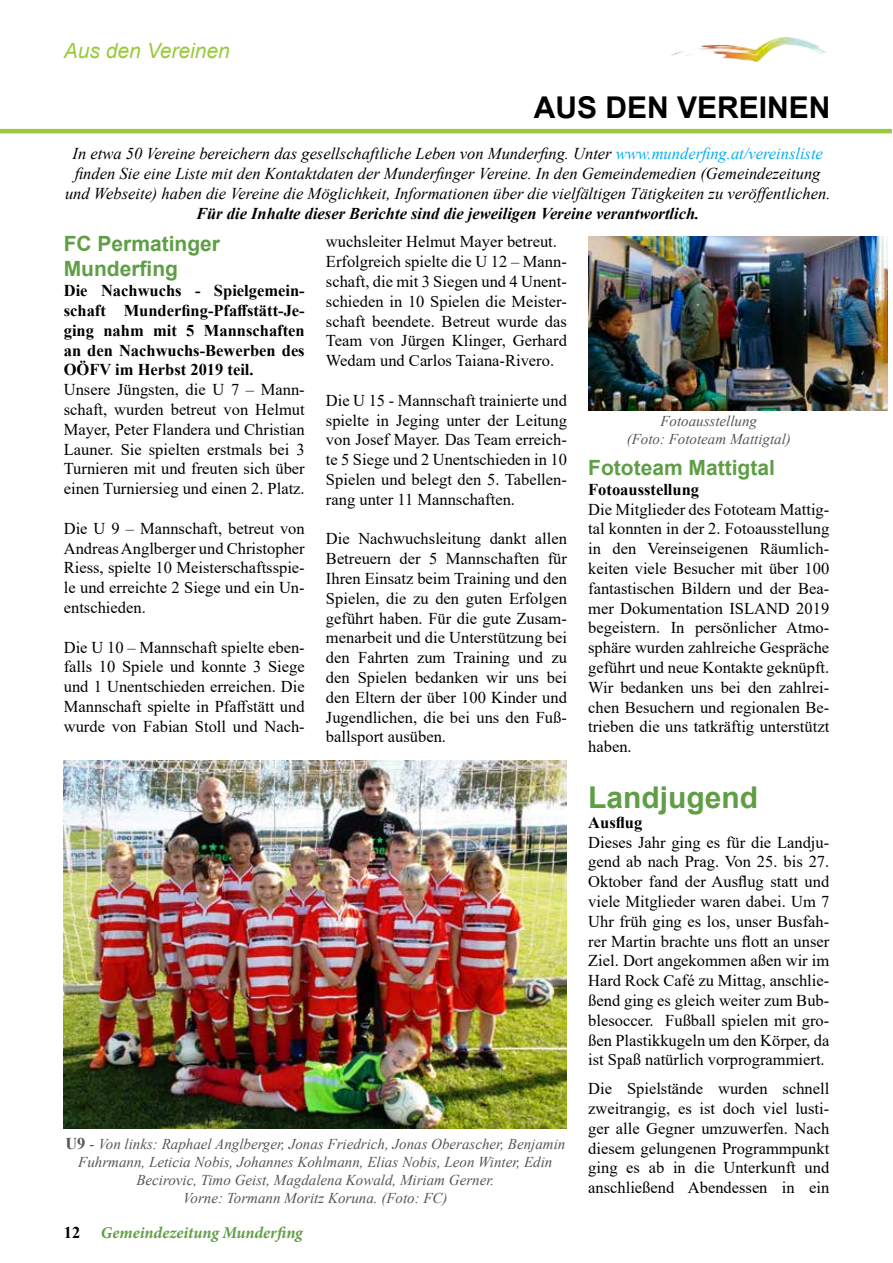
<style>
.page{position:relative;width:893px;height:1263px;background:#fff}
.page>*{position:absolute;margin:0;border:0;box-sizing:border-box;transform-origin:0 0}
.t1{font:700 30px "Arial";color:#000}
.t2{font:700 30px "Arial";color:#5f9e45}
.t3{font:700 21px/25.2px "Arial";color:#5f9e45}
.t4{font:italic 21px "Arial";color:#9aca3c}
.t5{font:16.5px/19.8px "Times New Roman";color:#000;text-align:justify}
.t6{font:italic 16.5px/19.8px "Times New Roman";color:#000;text-align:center}
.t7{font:700 16.5px/19.8px "Times New Roman";color:#000;text-align:justify}
.t8{font:italic 700 16.5px "Times New Roman";color:#000}
.t9{font:italic 700 16.5px "Minion Pro";color:#5f9e45}
.t10{font:italic 15px/18px "Times New Roman";color:#565659;text-align:center}
.s1{color:#00aeef}
.s2{font-weight:700;font-style:normal;font-size:16.5px}
.s3{font-family:"Times New Roman";font-style:normal;color:#000}
</style>
<div class="page">
<img style="left:671px;top:38px;width:155px;height:23px">
<hr style="left:0;top:129px;width:892px;height:4px;background:#9aca3c">
<img style="left:64px;top:760px;width:503px;height:369px">
<img style="left:588px;top:237px;width:300px;height:173px">
<p class="t4" style="left:64px;top:37px;width:168px">Aus den Vereinen</p>
<h1 class="t1" style="left:534px;top:86px;width:298px">AUS DEN VEREINEN</h1>
<p class="t6" style="left:65px;top:143px;width:767px">In etwa 50 Vereine bereichern das gesellschaftliche Leben von Munderfing. Unter <span class="s1">www.munderfing.at/vereinsliste </span>finden Sie eine Liste mit den Kontaktdaten der Munderfinger Vereine. In den Gemeindemedien (Gemeindezeitung und Webseite) haben die Vereine die Möglichkeit, Informationen über die vielfältigen Tätigkeiten zu veröffentlichen.</p>
<p class="t8" style="left:196px;top:202px;width:505px">Für die Inhalte dieser Berichte sind die jeweiligen Vereine verantwortlich.</p>
<p class="t3" style="left:64px;top:231px;width:158px">FC Permatinger<br>Munderfing</p>
<p class="t7" style="left:64px;top:280px;width:242px">Die Nachwuchs - Spielgemein&shy;schaft Munderfing-Pfaffstätt-Je&shy;ging nahm mit 5 Mannschaften an den Nachwuchs-Bewerben des OÖFV im Herbst 2019 teil.</p>
<p class="t5" style="left:64px;top:379px;width:242px">Unsere Jüngsten, die U 7 – Mann&shy;schaft, wurden betreut von Helmut Mayer, Peter Flandera und Christian Launer. Sie spielten erstmals bei 3<br>Turnieren mit und freuten sich über einen Turniersieg und einen 2. Platz.</p>
<p class="t5" style="left:64px;top:518px;width:242px">Die U 9 – Mannschaft, betreut von Andreas Anglberger und Christopher Riess, spielte 10 Meisterschaftsspie&shy;le und erreichte 2 Siege und ein Un&shy;entschieden.</p>
<p class="t5" style="left:64px;top:637px;width:242px">Die U 10 – Mannschaft spielte eben&shy;falls 10 Spiele und konnte 3 Siege und 1 Unentschieden erreichen. Die Mannschaft spielte in Pfaffstätt und wurde von Fabian Stoll und Nach-</p>
<p class="t5" style="left:326px;top:231px;width:242px;text-align:left">wuchsleiter Helmut Mayer betreut.<br>Erfolgreich spielte die U 12 – Mann&shy;schaft, die mit 3 Siegen und 4 Unent&shy;schieden in 10 Spielen die Meister&shy;schaft beendete. Betreut wurde das Team von Jürgen Klinger, Gerhard Wedam und Carlos Taiana-Rivero.</p>
<p class="t5" style="left:326px;top:390px;width:242px">Die U 15 - Mannschaft trainierte und spielte in Jeging unter der Leitung von Josef Mayer. Das Team erreich&shy;te 5 Siege und 2 Unentschieden in 10<br>Spielen und belegt den 5. Tabellen&shy;rang unter 11 Mannschaften.</p>
<p class="t5" style="left:326px;top:528px;width:242px">Die Nachwuchsleitung dankt allen Betreuern der 5 Mannschaften für Ihren Einsatz beim Training und den Spielen, die zu den guten Erfolgen geführt haben. Für die gute Zusam&shy;menarbeit und die Unterstützung bei den Fahrten zum Training und zu den Spielen bedanken wir uns bei den Eltern der über 100 Kinder und Jugendlichen, die bei uns den Fuß&shy;ballsport ausüben.</p>
<p class="t10" style="left:65px;top:1134px;width:502px"><span class="s2">U9</span> - Von links: Raphael Anglberger, Jonas Friedrich, Jonas Oberascher, Benjamin Fuhrmann, Leticia Nobis, Johannes Kohlmann, Elias Nobis, Leon Winter, Edin Becirovic, Timo Geist, Magdalena Kowald, Miriam Gerner.<br>Vorne: Tormann Moritz Koruna. (Foto: FC)</p>
<p class="t9" style="left:64px;top:1221px;width:240px"><span class="s3">12</span> Gemeindezeitung Munderfing</p>
<p class="t10" style="left:627px;top:412px;width:166px">Fotoausstellung<br>(Foto: Fototeam Mattigtal)</p>
<p class="t3" style="left:588px;top:455px;width:188px">Fototeam Mattigtal</p>
<p class="t7" style="left:588px;top:479px;width:112px">Fotoausstellung</p>
<p class="t5" style="left:588px;top:499px;width:243px">Die Mitglieder des Fototeam Mattig&shy;tal konnten in der 2. Fotoausstellung in den Vereinseigenen Räumlich&shy;keiten viele Besucher mit über 100 fantastischen Bildern und der Bea&shy;mer Dokumentation ISLAND 2019 begeistern. In persönlicher Atmo&shy;sphäre wurden zahlreiche Gespräche geführt und neue Kontakte geknüpft.<br>Wir bedanken uns bei den zahlrei&shy;chen Besuchern und regionalen Be&shy;trieben die uns tatkräftig unterstützt haben.</p>
<h1 class="t2" style="left:588px;top:776px;width:172px">Landjugend</h1>
<p class="t7" style="left:588px;top:812px;width:56px">Ausflug</p>
<p class="t5" style="left:588px;top:832px;width:243px">Dieses Jahr ging es für die Landju&shy;gend ab nach Prag. Von 25. bis 27.<br>Oktober fand der Ausflug statt und viele Mitglieder waren dabei. Um 7<br>Uhr früh ging es los, unser Busfah&shy;rer Martin brachte uns flott an unser Ziel. Dort angekommen aßen wir im Hard Rock Café zu Mittag, anschlie&shy;ßend ging es gleich weiter zum Bub&shy;blesoccer. Fußball spielen mit gro&shy;ßen Plastikkugeln um den Körper, da ist Spaß natürlich vorprogrammiert.</p>
<p class="t5" style="left:588px;top:1078px;width:243px">Die Spielstände wurden schnell zweitrangig, es ist doch viel lusti&shy;ger alle Gegner umzuwerfen. Nach diesem gelungenen Programmpunkt ging es ab in die Unterkunft und anschließend Abendessen in ein</p>
</div>
